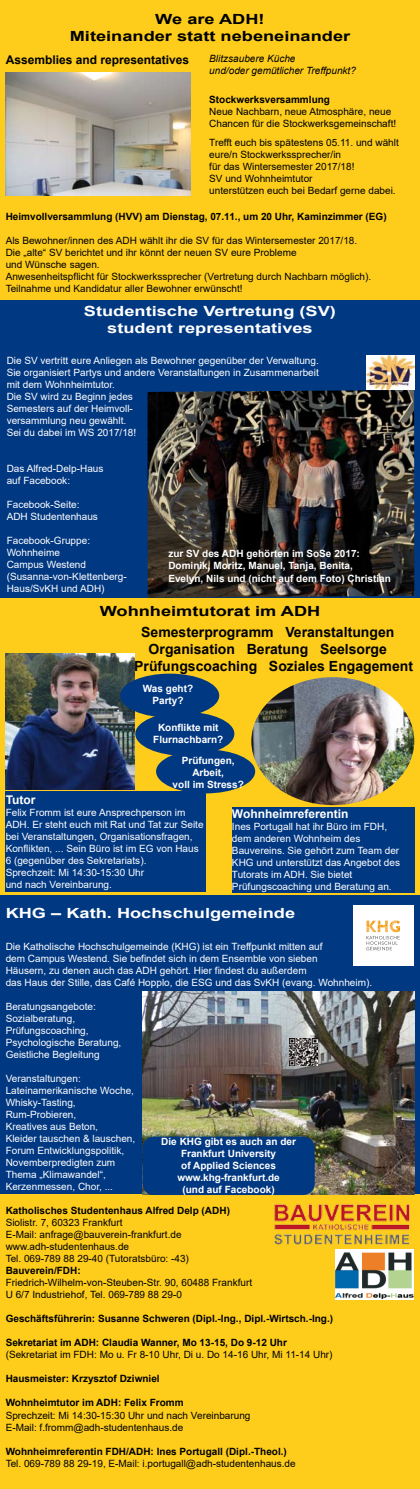
<style>
.page{position:relative;width:420px;height:1489px;background:#fff}
.page>*{position:absolute;margin:0;border:0;box-sizing:border-box;transform-origin:0 0}
.t1{font:700 14px/16.8px "Arial";color:#000;text-align:center;scale:1.3 1}
.t2{font:700 14px/16.8px "Arial";color:#fff;text-align:center;scale:1.3 1}
.t3{font:700 14px/16.8px "Arial";color:#000}
.t4{font:700 12px "Arial";color:#000}
.t5{font:700 12px "Arial";color:#fff}
.t6{font:10px/12px "Arial";color:#fff}
.t7{font:10px/12px "Arial";color:#000}
.t8{font:700 10px "Arial";color:#000}
.t9{font:700 10px/12px "Arial";color:#fff;text-align:center}
.t10{font:italic 10px/12px "Arial";color:#000}
</style>
<div class="page">
<div style="left:0;top:0;width:420px;height:300px;background:#fecd1b"></div>
<div style="left:0;top:300px;width:420px;height:299px;background:#003882"></div>
<div style="left:0;top:598px;width:420px;height:298px;background:#fecd1b"></div>
<div style="left:0;top:895px;width:420px;height:299px;background:#003882"></div>
<div style="left:0;top:1193px;width:420px;height:295px;background:#fecd1b"></div>
<img style="left:251px;top:677px;width:163px;height:128px;border-radius:50%">
<img style="left:142px;top:991px;width:272px;height:203px">
<div style="left:142px;top:1136px;width:172px;height:58px;background:#003882;border-radius:12px"></div>
<div style="left:156px;top:749px;width:99px;height:44px;background:#003882;border-radius:50%"></div>
<img style="left:366px;top:355px;width:48px;height:35px">
<img style="left:6px;top:653px;width:128px;height:136px">
<img style="left:147px;top:390px;width:267px;height:208px">
<img style="left:6px;top:73px;width:184px;height:122px">
<img style="left:289px;top:1037px;width:28px;height:28px">
<div style="left:120px;top:673px;width:99px;height:44px;background:#003882;border-radius:50%"></div>
<div style="left:135px;top:711px;width:99px;height:44px;background:#003882;border-radius:50%"></div>
<img style="left:274px;top:1204px;width:136px;height:41px">
<img style="left:335px;top:1249px;width:78px;height:50px">
<div style="left:6px;top:791px;width:200px;height:101px;background:#003882"></div>
<div style="left:232px;top:807px;width:182px;height:85px;background:#003882"></div>
<div style="left:353px;top:905px;width:60px;height:60px;background:#fff"></div>
<svg style="left:366px;top:920px;width:34px;height:30px"></svg>
<h1 class="t1" style="left:70px;top:11px;width:217px">We are ADH!<br>Miteinander statt nebeneinander</h1>
<p class="t4" style="left:6px;top:52px;width:185px">Assemblies and representatives</p>
<p class="t10" style="left:209px;top:52px;width:148px">Blitzsaubere Küche<br>und/oder gemütlicher Treffpunkt?</p>
<p class="t8" style="left:209px;top:92px;width:122px">Stockwerksversammlung</p>
<p class="t7" style="left:209px;top:105px;width:188px">Neue Nachbarn, neue Atmosphäre, neue<br>Chancen für die Stockwerksgemeinschaft!</p>
<p class="t7" style="left:209px;top:136px;width:191px">Trefft euch bis spätestens 05.11. und wählt eure/n Stockwerkssprecher/in<br>für das Wintersemester 2017/18!<br>SV und Wohnheimtutor<br>unterstützen euch bei Bedarf gerne dabei.</p>
<p class="t8" style="left:6px;top:210px;width:382px">Heimvollversammlung (HVV) am Dienstag, 07.11., um 20 Uhr, Kaminzimmer (EG)</p>
<p class="t7" style="left:6px;top:235px;width:367px">Als Bewohner/innen des ADH wählt ihr die SV für das Wintersemester 2017/18.<br>Die „alte“ SV berichtet und ihr könnt der neuen SV eure Probleme<br>und Wünsche sagen.<br>Anwesenheitspflicht für Stockwerkssprecher (Vertretung durch Nachbarn möglich).<br>Teilnahme und Kandidatur aller Bewohner erwünscht!</p>
<h1 class="t2" style="left:84px;top:302px;width:195px">Studentische Vertretung (SV) student representatives</h1>
<p class="t6" style="left:7px;top:354px;width:313px">Die SV vertritt eure Anliegen als Bewohner gegenüber der Verwaltung.<br>Sie organisiert Partys und andere Veranstaltungen in Zusammenarbeit mit dem Wohnheimtutor.<br>Die SV wird zu Beginn jedes<br>Semesters auf der Heimvoll-<br>versammlung neu gewählt.<br>Sei du dabei im WS 2017/18!</p>
<p class="t6" style="left:7px;top:462px;width:98px">Das Alfred-Delp-Haus auf Facebook:</p>
<p class="t6" style="left:7px;top:498px;width:93px">Facebook-Seite:<br>ADH Studentenhaus</p>
<p class="t6" style="left:7px;top:534px;width:122px">Facebook-Gruppe:<br>Wohnheime<br>Campus Westend (Susanna-von-Klettenberg-<br>Haus/SvKH und ADH)</p>
<p class="t9" style="left:168px;top:548px;width:224px;text-align:left">zur SV des ADH gehörten im SoSe 2017:<br>Dominik, Moritz, Manuel, Tanja, Benita,<br>Evelyn, Nils und (nicht auf dem Foto) Christian</p>
<h1 class="t1" style="left:141px;top:601px;width:196px;line-height:21.2px;text-align:left;text-indent:-42px">Wohnheimtutorat im ADH<br>Semesterprogramm Veranstaltungen</h1>
<h1 class="t3" style="left:134px;top:641px;width:280px;text-indent:14px">Organisation Beratung Seelsorge<br>Prüfungscoaching Soziales Engagement</h1>
<p class="t9" style="left:143px;top:682px;width:52px">Was geht?<br>Party?</p>
<p class="t9" style="left:153px;top:721px;width:72px">Konflikte mit<br>Flurnachbarn?</p>
<p class="t9" style="left:172px;top:754px;width:73px">Prüfungen,<br>Arbeit,<br>voll im Stress?</p>
<p class="t5" style="left:6px;top:791px;width:31px">Tutor</p>
<p class="t6" style="left:6px;top:806px;width:199px">Felix Fromm ist eure Ansprechperson im ADH. Er steht euch mit Rat und Tat zur Seite bei Veranstaltungen, Organisationsfragen, Konflikten, ... Sein Büro ist im EG von Haus 6 (gegenüber des Sekretariats).<br>Sprechzeit: Mi 14:30-15:30 Uhr<br>und nach Vereinbarung.</p>
<p class="t5" style="left:232px;top:805px;width:118px">Wohnheimreferentin</p>
<p class="t6" style="left:232px;top:820px;width:169px">Ines Portugall hat ihr Büro im FDH, dem anderen Wohnheim des<br>Bauvereins. Sie gehört zum Team der<br>KHG und unterstützt das Angebot des<br>Tutorats im ADH. Sie bietet<br>Prüfungscoaching und Beratung an.</p>
<h1 class="t2" style="left:6px;top:904px;width:224px">KHG – Kath. Hochschulgemeinde</h1>
<p class="t6" style="left:6px;top:940px;width:368px">Die Katholische Hochschulgemeinde (KHG) ist ein Treffpunkt mitten auf<br>dem Campus Westend. Sie befindet sich in dem Ensemble von sieben<br>Häusern, zu denen auch das ADH gehört. Hier findest du außerdem<br>das Haus der Stille, das Café Hopplo, die ESG und das SvKH (evang. Wohnheim).</p>
<p class="t6" style="left:6px;top:1000px;width:117px">Beratungsangebote:<br>Sozialberatung,<br>Prüfungscoaching,<br>Psychologische Beratung,<br>Geistliche Begleitung</p>
<p class="t6" style="left:6px;top:1072px;width:131px">Veranstaltungen:<br>Lateinamerikanische Woche,<br>Whisky-Tasting,<br>Rum-Probieren,<br>Kreatives aus Beton,<br>Kleider tauschen &amp; lauschen,<br>Forum Entwicklungspolitik,<br>Novemberpredigten zum<br>Thema „Klimawandel“,<br>Kerzenmessen, Chor, ...</p>
<p class="t8" style="left:6px;top:1203px;width:226px">Katholisches Studentenhaus Alfred Delp (ADH)</p>
<p class="t7" style="left:6px;top:1216px;width:185px">Siolistr. 7, 60323 Frankfurt<br>E-Mail: anfrage@bauverein-frankfurt.de www.adh-studentenhaus.de<br>Tel. 069-789 88 29-40 (Tutoratsbüro: -43)</p>
<p class="t8" style="left:6px;top:1263px;width:77px">Bauverein/FDH:</p>
<p class="t7" style="left:6px;top:1276px;width:248px">Friedrich-Wilhelm-von-Steuben-Str. 90, 60488 Frankfurt<br>U 6/7 Industriehof, Tel. 069-789 88 29-0</p>
<p class="t8" style="left:6px;top:1311px;width:329px">Geschäftsführerin: Susanne Schweren (Dipl.-Ing., Dipl.-Wirtsch.-Ing.)</p>
<p class="t8" style="left:6px;top:1335px;width:282px">Sekretariat im ADH: Claudia Wanner, Mo 13-15, Do 9-12 Uhr</p>
<p class="t7" style="left:6px;top:1348px;width:328px">(Sekretariat im FDH: Mo u. Fr 8-10 Uhr, Di u. Do 14-16 Uhr, Mi 11-14 Uhr)</p>
<p class="t8" style="left:6px;top:1371px;width:155px">Hausmeister: Krzysztof Dziwniel</p>
<p class="t8" style="left:6px;top:1395px;width:179px">Wohnheimtutor im ADH: Felix Fromm</p>
<p class="t7" style="left:6px;top:1408px;width:246px">Sprechzeit: Mi 14:30-15:30 Uhr und nach Vereinbarung<br>E-Mail: f.fromm@adh-studentenhaus.de</p>
<p class="t8" style="left:6px;top:1443px;width:282px">Wohnheimreferentin FDH/ADH: Ines Portugall (Dipl.-Theol.)</p>
<p class="t7" style="left:6px;top:1456px;width:291px">Tel. 069-789 88 29-19, E-Mail: i.portugall@adh-studentenhaus.de</p>
<p class="t9" style="left:161px;top:1135px;width:136px">Die KHG gibt es auch an der<br>Frankfurt University<br>of Applied Sciences www.khg-frankfurt.de<br>(und auf Facebook)</p>
</div>
